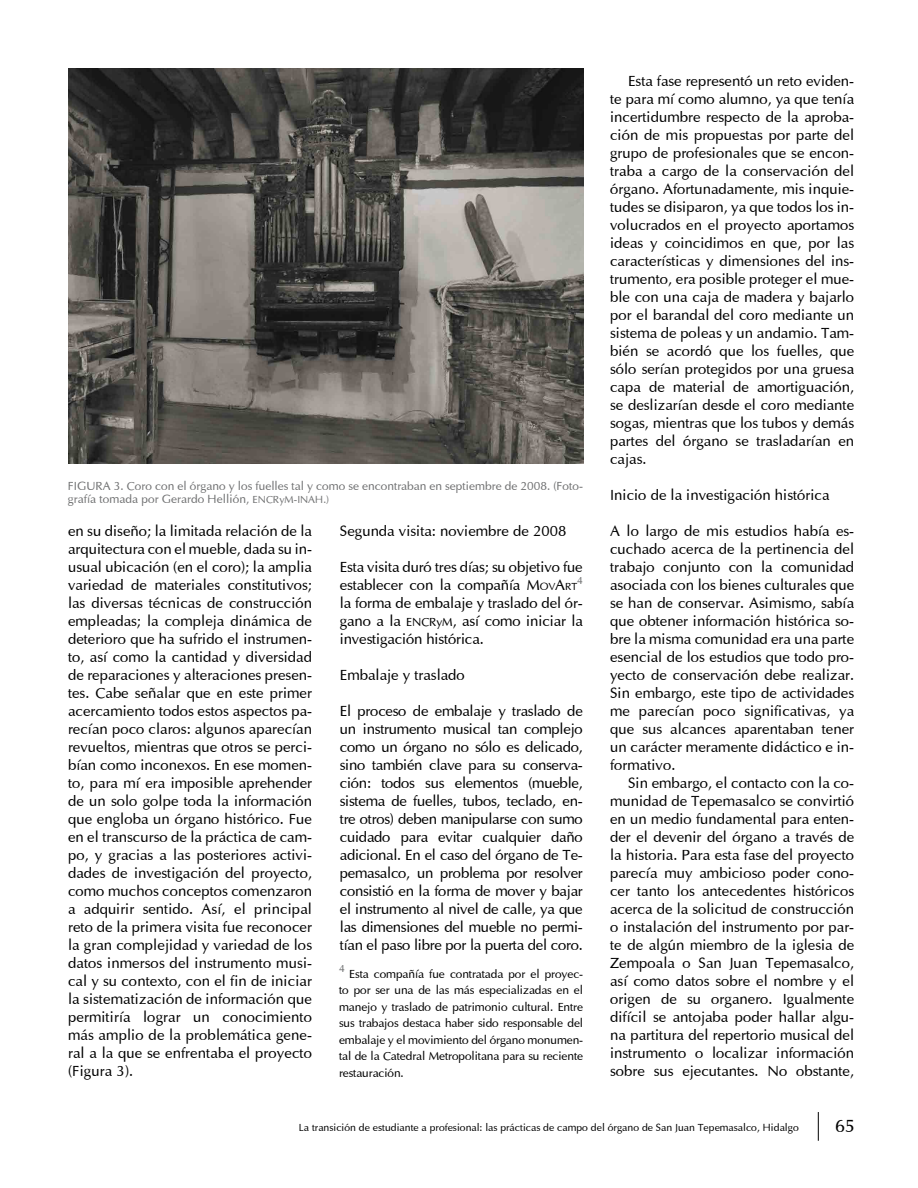
<style>
.page{position:relative;width:918px;height:1188px;background:#fff}
.page>*{position:absolute;margin:0;border:0;box-sizing:border-box;transform-origin:0 0}
.t1{font:18px "Optima";color:#000}
.t2{font:15px/18px "Optima";color:#000;text-align:justify}
.t3{font:12px/16.5px "Optima";letter-spacing:-.01em;color:#000;text-align:justify}
.t4{font:12px/13.5px "Optima";color:#707172}
.t5{font:10.5px "Optima";color:#000}
.t6{font:10.5px "Optima";color:#707172}
.s1{font-size:10.5px}
.s2{font-style:inherit}
.s3{font-size:12px}
</style>
<div class="page">
<svg style="left:818px;top:1112px;width:1px;height:29px"></svg>
<img style="left:69px;top:68px;width:514px;height:396px">
<p class="t4" style="left:68px;top:479px;width:517px">FIGURA 3. Coro con el órgano y los fuelles tal y como se encontraban en septiembre de 2008. (Foto&shy;grafía tomada por Gerardo Hellión, <span class="s1">ENCRyM-INAH.)</span></p>
<p class="t2" style="left:68px;top:521px;width:246px">en su diseño; la limitada relación de la arquitectura con el mueble, dada su in&shy;usual ubicación (en el coro); la amplia variedad de materiales constitutivos; las diversas técnicas de construcción empleadas; la compleja dinámica de deterioro que ha sufrido el instrumen&shy;to, así como la cantidad y diversidad de reparaciones y alteraciones presen&shy;tes. Cabe señalar que en este primer acercamiento todos estos aspectos pa&shy;recían poco claros: algunos aparecían revueltos, mientras que otros se perci&shy;bían como inconexos. En ese momen&shy;to, para mí era imposible aprehender de un solo golpe toda la información que engloba un órgano histórico. Fue en el transcurso de la práctica de cam&shy;po, y gracias a las posteriores activi&shy;dades de investigación del proyecto, como muchos conceptos comenzaron a adquirir sentido. Así, el principal reto de la primera visita fue reconocer la gran complejidad y variedad de los datos inmersos del instrumento musi&shy;cal y su contexto, con el fin de iniciar la sistematización de información que permitiría lograr un conocimiento más amplio de la problemática gene&shy;ral a la que se enfrentaba el proyecto (Figura 3).</p>
<p class="t2" style="left:340px;top:521px;width:228px">Segunda visita: noviembre de 2008</p>
<p class="t2" style="left:340px;top:557px;width:244px">Esta visita duró tres días; su objetivo fue establecer con la compañía <span class="s2">M</span><span class="s1">OV</span><span class="s2">A</span><span class="s1">RT</span></p>
<p class="t6" style="left:577px;top:574px;width:7px">4</p>
<p class="t2" style="left:340px;top:593px;width:245px">la forma de embalaje y traslado del ór&shy;gano a la <span class="s3">ENCRyM</span>, así como iniciar la investigación histórica.</p>
<p class="t2" style="left:340px;top:665px;width:127px">Embalaje y traslado</p>
<p class="t2" style="left:340px;top:701px;width:245px">El proceso de embalaje y traslado de un instrumento musical tan complejo como un órgano no sólo es delicado, sino también clave para su conserva&shy;ción: todos sus elementos (mueble, sistema de fuelles, tubos, teclado, en&shy;tre otros) deben manipularse con sumo cuidado para evitar cualquier daño adicional. En el caso del órgano de Te&shy;pemasalco, un problema por resolver consistió en la forma de mover y bajar el instrumento al nivel de calle, ya que las dimensiones del mueble no permi&shy;tían el paso libre por la puerta del coro.</p>
<p class="t6" style="left:339px;top:962px;width:7px">4</p>
<p class="t3" style="left:339px;top:965px;width:246px;text-indent:10px">Esta compañía fue contratada por el proyec&shy;to por ser una de las más especializadas en el manejo y traslado de patrimonio cultural. Entre sus trabajos destaca haber sido responsable del embalaje y el movimiento del órgano monumen&shy;tal de la Catedral Metropolitana para su reciente restauración.</p>
<p class="t2" style="left:610px;top:71px;width:246px;text-indent:18px">Esta fase representó un reto eviden&shy;te para mí como alumno, ya que tenía incertidumbre respecto de la aproba&shy;ción de mis propuestas por parte del grupo de profesionales que se encon&shy;traba a cargo de la conservación del órgano. Afortunadamente, mis inquie&shy;tudes se disiparon, ya que todos los in&shy;volucrados en el proyecto aportamos ideas y coincidimos en que, por las características y dimensiones del ins&shy;trumento, era posible proteger el mue&shy;ble con una caja de madera y bajarlo por el barandal del coro mediante un sistema de poleas y un andamio. Tam&shy;bién se acordó que los fuelles, que sólo serían protegidos por una gruesa capa de material de amortiguación, se deslizarían desde el coro mediante sogas, mientras que los tubos y demás partes del órgano se trasladarían en cajas.</p>
<p class="t2" style="left:610px;top:485px;width:221px">Inicio de la investigación histórica</p>
<p class="t2" style="left:610px;top:521px;width:246px">A lo largo de mis estudios había es&shy;cuchado acerca de la pertinencia del trabajo conjunto con la comunidad asociada con los bienes culturales que se han de conservar. Asimismo, sabía que obtener información histórica so&shy;bre la misma comunidad era una parte esencial de los estudios que todo pro&shy;yecto de conservación debe realizar.<br>Sin embargo, este tipo de actividades me parecían poco significativas, ya que sus alcances aparentaban tener un carácter meramente didáctico e in&shy;formativo.</p>
<p class="t2" style="left:610px;top:773px;width:246px;text-indent:18px">Sin embargo, el contacto con la co&shy;munidad de Tepemasalco se convirtió en un medio fundamental para enten&shy;der el devenir del órgano a través de la historia. Para esta fase del proyecto parecía muy ambicioso poder cono&shy;cer tanto los antecedentes históricos acerca de la solicitud de construcción o instalación del instrumento por par&shy;te de algún miembro de la iglesia de Zempoala o San Juan Tepemasalco, así como datos sobre el nombre y el origen de su organero. Igualmente difícil se antojaba poder hallar algu&shy;na partitura del repertorio musical del instrumento o localizar información sobre sus ejecutantes. No obstante,</p>
<p class="t5" style="left:299px;top:1121px;width:502px">La transición de estudiante a profesional: las prácticas de campo del órgano de San Juan Tepemasalco, Hidalgo</p>
<p class="t1" style="left:835px;top:1115px;width:21px">65</p>
</div>
